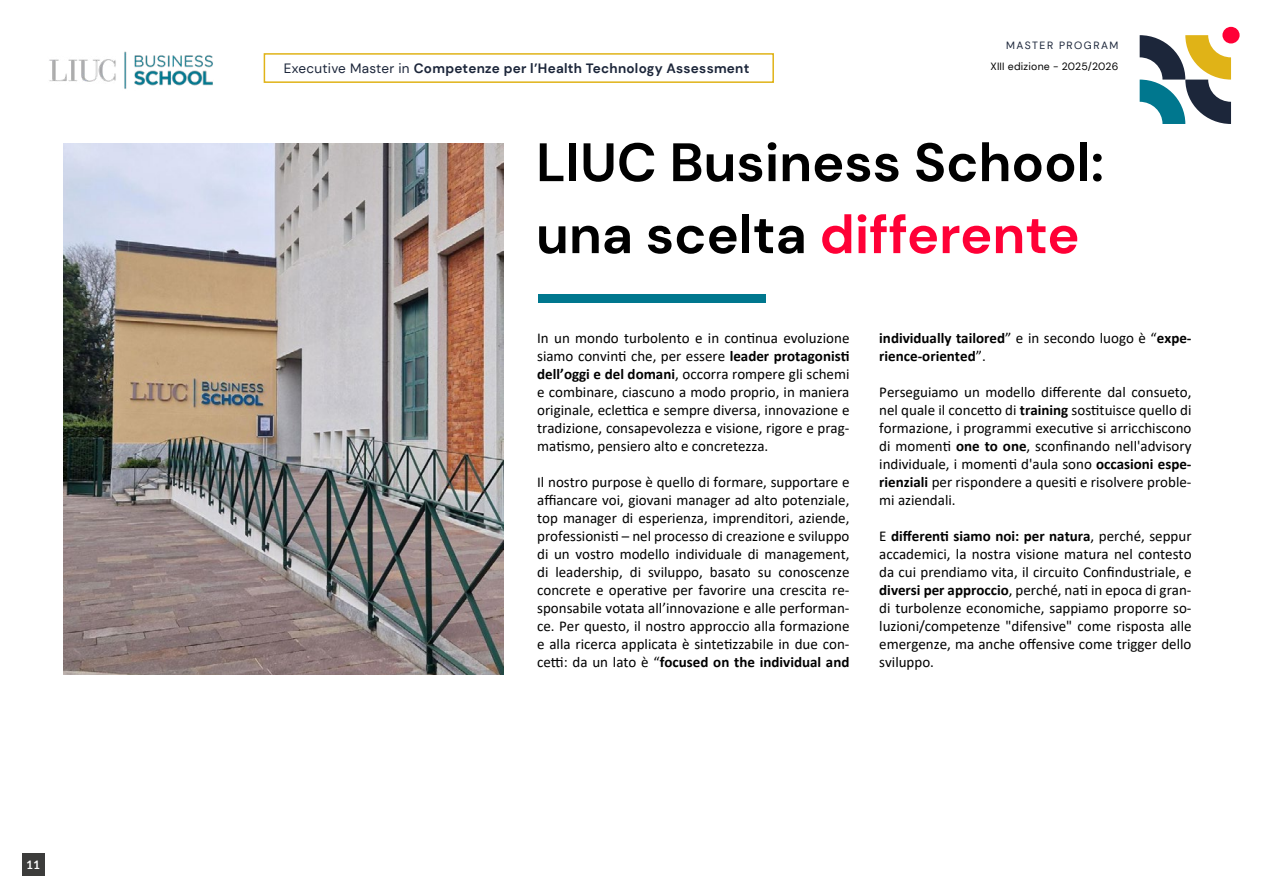
<style>
.page{position:relative;width:1263px;height:893px;background:#fff}
.page>*{position:absolute;margin:0;border:0;box-sizing:border-box;transform-origin:0 0}
.t1{font:700 54px/72px "DM Sans";color:#000}
.t2{font:15px/18px "Calibri";color:#000;text-align:justify}
.t3{font:700 15px/18px "Calibri";color:#000}
.t4{font:700 13.5px "DM Sans";letter-spacing:.02em;color:#1c263a}
.t5{font:700 11.7px "Lato";color:#fff}
.t6{font:10.5px "DM Sans";letter-spacing:.02em;color:#000}
.t7{font:10.5px "DM Sans";letter-spacing:.14em;color:#1c263a}
.s1{font-weight:400}
.s2{color:#ff0036}
.s3{font-weight:700}
</style>
<div class="page">
<div style="left:22px;top:853px;width:22px;height:22px;background:#3c3c3b"></div>
<img style="left:49px;top:51px;width:164px;height:38px">
<div style="left:264px;top:53px;width:510px;height:30px;border:2px solid #e0b317"></div>
<svg style="left:1140px;top:35px;width:91px;height:89px"></svg>
<div style="left:1222px;top:27px;width:17px;height:16px;background:#ff0036;border-radius:50%"></div>
<div style="left:538px;top:294px;width:227px;height:9px;background:#00778e"></div>
<img style="left:64px;top:143px;width:439px;height:532px">
<p class="t5" style="left:26px;top:858px;width:15px">11</p>
<p class="t4" style="left:284px;top:59px;width:467px"><span class="s1">Executive Master in</span> Competenze per l’Health Technology Assessment</p>
<p class="t7" style="left:1006px;top:39px;width:114px">MASTER PROGRAM</p>
<p class="t6" style="left:990px;top:60px;width:129px">XIII edizione - 2025/2026</p>
<h1 class="t1" style="left:536px;top:126px;width:569px">LIUC Business School: una scelta <span class="s2">differente</span></h1>
<p class="t2" style="left:537px;top:328px;width:314px">In un mondo turbolento e in continua evoluzione siamo convinti che, per essere <span class="s3">leader protagonisti dell’oggi e del domani</span>, occorra rompere gli schemi e combinare, ciascuno a modo proprio, in maniera originale, eclettica e sempre diversa, innovazione e tradizione, consapevolezza e visione, rigore e prag&shy;matismo, pensiero alto e concretezza.</p>
<p class="t2" style="left:537px;top:472px;width:314px">Il nostro purpose è quello di formare, supportare e affiancare voi, giovani manager ad alto potenziale, top manager di esperienza, imprenditori, aziende, professionisti – nel processo di creazione e sviluppo di un vostro modello individuale di management, di leadership, di sviluppo, basato su conoscenze concrete e operative per favorire una crescita re&shy;sponsabile votata all’innovazione e alle performan&shy;ce. Per questo, il nostro approccio alla formazione e alla ricerca applicata è sintetizzabile in due con&shy;cetti: da un lato è “<span class="s3">focused on the individual and</span></p>
<p class="t3" style="left:879px;top:328px;width:314px">individually tailored<span class="s1">” e in secondo luogo è “</span>expe&shy;rience-oriented<span class="s1">”.</span></p>
<p class="t2" style="left:879px;top:382px;width:314px">Perseguiamo un modello differente dal consueto, nel quale il concetto di <span class="s3">training</span> sostituisce quello di formazione, i programmi executive si arricchiscono di momenti <span class="s3">one to one</span>, sconfinando nell'advisory individuale, i momenti d'aula sono <span class="s3">occasioni espe&shy;rienziali</span> per rispondere a quesiti e risolvere proble&shy;mi aziendali.</p>
<p class="t2" style="left:879px;top:526px;width:314px">E <span class="s3">differenti siamo noi: per natura</span>, perché, seppur accademici, la nostra visione matura nel contesto da cui prendiamo vita, il circuito Confindustriale, e <span class="s3">diversi per approccio</span>, perché, nati in epoca di gran&shy;di turbolenze economiche, sappiamo proporre so&shy;luzioni/competenze "difensive" come risposta alle emergenze, ma anche offensive come trigger dello sviluppo.</p>
</div>
